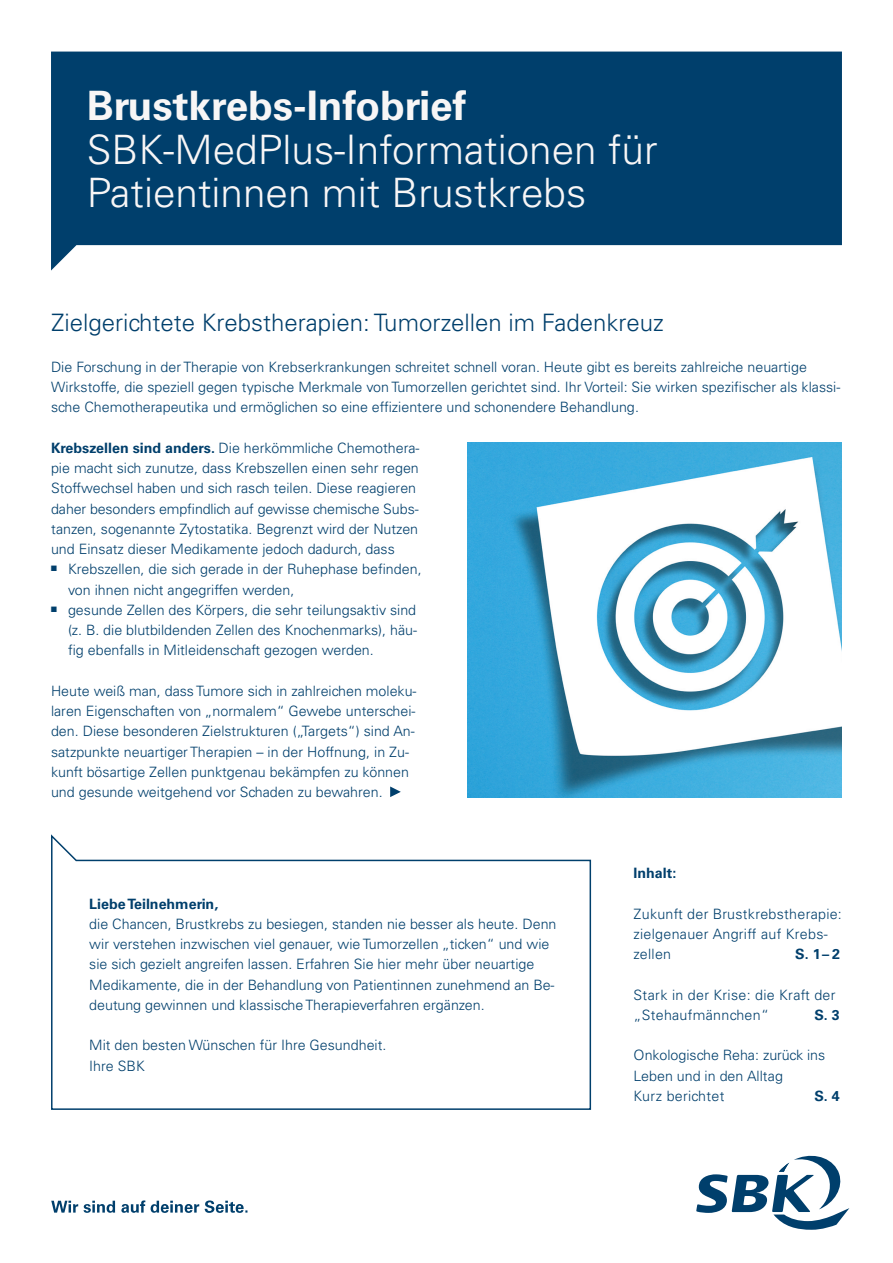
<style>
.page{position:relative;width:893px;height:1263px;background:#fff}
.page>*{position:absolute;margin:0;border:0;box-sizing:border-box;transform-origin:0 0}
.t1{font:300 40.5px/43.5px "Univers LT Std";color:#f8f6f6}
.t2{font:700 40.5px "Univers LT Std";color:#f8f6f6}
.t3{font:300 24px "Univers LT Std";color:#003f6c}
.t4{font:300 14.25px/20.2px "Univers LT Std";color:#003f6c}
.t5{font:300 14.25px/20.2px "Univers LT Std";letter-spacing:.02em;color:#003f6c}
.t6{font:700 14.25px "Univers LT Std";color:#003f6c}
.s1{font-weight:700}
</style>
<div class="page">
<svg style="left:390px;top:786px;width:11px;height:11px"></svg>
<img style="left:468px;top:442px;width:374px;height:355px">
<svg style="left:51px;top:834px;width:541px;height:276px"></svg>
<svg style="left:696px;top:1155px;width:153px;height:75px"></svg>
<svg style="left:51px;top:52px;width:791px;height:219px;background:#1d557d"></svg>
<svg style="left:51px;top:1200px;width:196px;height:13px"></svg>
<h1 class="t2" style="left:87px;top:82px;width:381px">Brustkrebs-Infobrief</h1>
<h1 class="t1" style="left:87px;top:128px;width:572px">SBK-MedPlus-Informationen für<br>Patientinnen mit Brustkrebs</h1>
<h2 class="t3" style="left:51px;top:308px;width:614px">Zielgerichtete Krebstherapien: Tumorzellen im Fadenkreuz</h2>
<p class="t4" style="left:51px;top:357px;width:791px">Die Forschung in der Therapie von Krebserkrankungen schreitet schnell voran. Heute gibt es bereits zahlreiche neuartige<br>Wirkstoffe, die speziell gegen typische Merkmale von Tumorzellen gerichtet sind. Ihr Vorteil: Sie wirken spezifischer als klassi&shy;sche Chemotherapeutika und ermöglichen so eine effizientere und schonendere Behandlung.</p>
<p class="t4" style="left:51px;top:438px;width:370px"><span class="s1">Krebszellen sind anders.</span> Die herkömmliche Chemothera-</p>
<p class="t4" style="left:51px;top:458px;width:369px">pie macht sich zunutze, dass Krebszellen einen sehr regen</p>
<p class="t4" style="left:51px;top:478px;width:367px">Stoffwechsel haben und sich rasch teilen. Diese reagieren</p>
<p class="t4" style="left:51px;top:498px;width:369px">daher besonders empfindlich auf gewisse chemische Subs-</p>
<p class="t4" style="left:51px;top:519px;width:369px">tanzen, sogenannte Zytostatika. Begrenzt wird der Nutzen</p>
<p class="t4" style="left:51px;top:539px;width:345px">und Einsatz dieser Medikamente jedoch dadurch, dass</p>
<p class="t4" style="left:51px;top:559px;width:372px"><sup>Q</sup> Krebszellen, die sich gerade in der Ruhephase befinden,</p>
<p class="t4" style="left:68px;top:579px;width:228px">von ihnen nicht angegriffen werden,</p>
<p class="t4" style="left:51px;top:600px;width:367px"><sup>Q</sup> gesunde Zellen des Körpers, die sehr teilungsaktiv sind</p>
<p class="t4" style="left:68px;top:620px;width:351px">(z. B. die blutbildenden Zellen des Knochenmarks), häu-</p>
<p class="t4" style="left:68px;top:640px;width:307px">fig ebenfalls in Mitleidenschaft gezogen werden.</p>
<p class="t4" style="left:51px;top:681px;width:367px">Heute weiß man, dass Tumore sich in zahlreichen moleku&shy;laren Eigenschaften von „normalem“ Gewebe unterschei&shy;den. Diese besonderen Zielstrukturen („Targets“) sind An&shy;satzpunkte neuartiger Therapien – in der Hoffnung, in Zu&shy;kunft bösartige Zellen punktgenau bekämpfen zu können und gesunde weitgehend vor Schaden zu bewahren.</p>
<p class="t6" style="left:89px;top:895px;width:130px">Liebe Teilnehmerin,</p>
<p class="t4" style="left:89px;top:914px;width:469px">die Chancen, Brustkrebs zu besiegen, standen nie besser als heute. Denn wir verstehen inzwischen viel genauer, wie Tumorzellen „ticken“ und wie sie sich gezielt angreifen lassen. Erfahren Sie hier mehr über neuartige Medikamente, die in der Behandlung von Patientinnen zunehmend an Be&shy;deutung gewinnen und klassische Therapieverfahren ergänzen.</p>
<p class="t4" style="left:89px;top:1035px;width:299px">Mit den besten Wünschen für Ihre Gesundheit.<br>Ihre SBK</p>
<p class="t6" style="left:634px;top:865px;width:44px">Inhalt:</p>
<p class="t5" style="left:634px;top:903px;width:210px">Zukunft der Brustkrebstherapie: zielgenauer Angriff auf Krebs&shy;zellen</p>
<p class="t6" style="left:795px;top:946px;width:46px">S. 1–2</p>
<p class="t5" style="left:634px;top:984px;width:203px">Stark in der Krise: die Kraft der „Stehaufmännchen“</p>
<p class="t6" style="left:814px;top:1006px;width:27px">S. 3</p>
<p class="t4" style="left:634px;top:1045px;width:193px">Onkologische Reha: zurück ins<br>Leben und in den Alltag<br>Kurz berichtet</p>
<p class="t6" style="left:814px;top:1087px;width:27px">S. 4</p>
</div>
